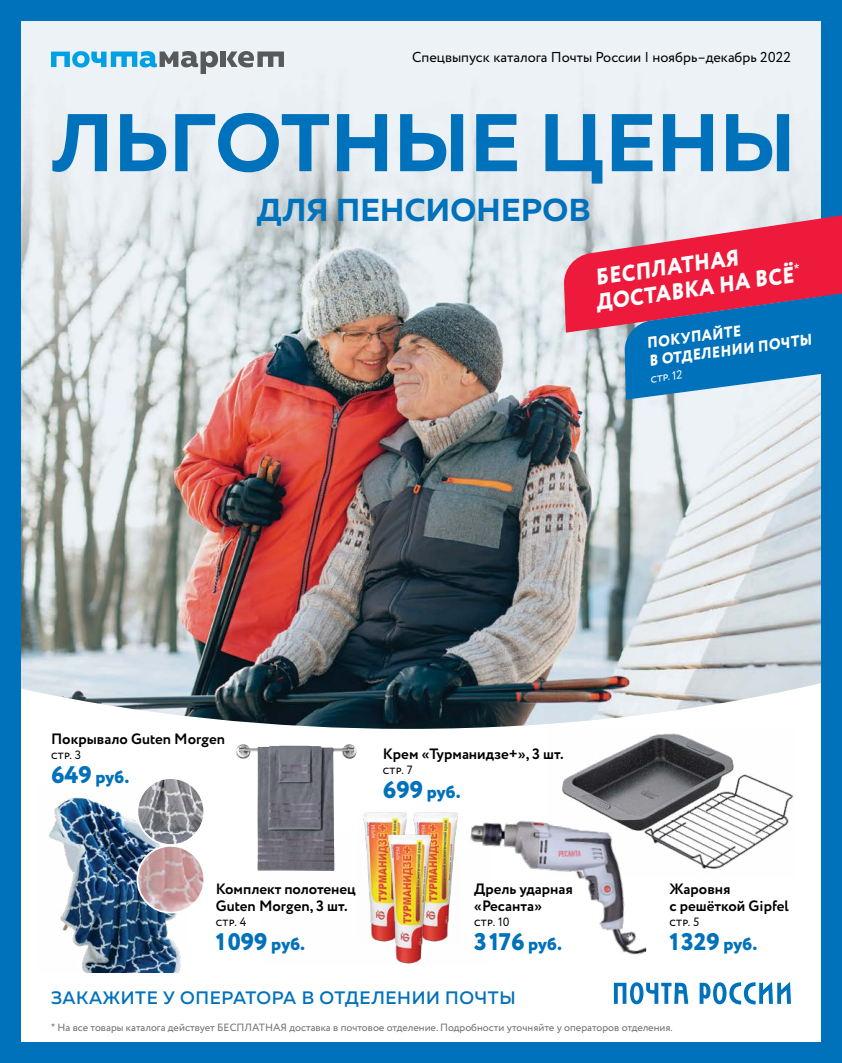
<style>
.page{position:relative;width:842px;height:1063px;background:#fff}
.page>*{position:absolute;margin:0;border:0;box-sizing:border-box;transform-origin:0 0}
.t1{font:700 81.6px "Muller";letter-spacing:.01em;color:#0071bb}
.t2{font:700 31.65px "Muller";letter-spacing:.01em;color:#0071bb}
.t3{font:800 24px "Circe";color:#0071bb}
.t4{font:800 22.65px/24.9px "Circe";color:#fff;scale:.93 1}
.t5{font:500 18px "Muller";letter-spacing:.035em;color:#0071bb}
.t6{font:800 18px "Circe";letter-spacing:-.01em;color:#0071bb}
.t7{font:800 15.45px/17.7px "Circe";color:#fff;scale:.93 1}
.t8{font:700 15px/16.5px "Circe";color:#000}
.t9{font:14.4px "Circe";color:#000}
.t10{font:12px "Circe";letter-spacing:.025em;color:#000}
.t11{font:11.85px "Circe";color:#fff}
.t12{font:10.5px "Circe";color:#6d6e71}
.s1{font-size:24px}
.s2{font-family:"Muller";font-weight:500}
.s3{font-size:18px}
.s4{font-family:"Arial"}
</style>
<div class="page">
<img style="left:22px;top:22px;width:798px;height:983px">
<div style="left:0;top:0;width:842px;height:1063px;border:21px solid #0071bb"></div>
<div style="left:221px;top:52px;width:5px;height:15px;background:#58595b"></div>
<svg style="left:227px;top:51px;width:57px;height:16px"></svg>
<svg style="left:51px;top:51px;width:167px;height:23px"></svg>
<svg style="left:614px;top:982px;width:177px;height:22px"></svg>
<svg style="left:564px;top:206px;width:278px;height:194px"></svg>
<img style="left:359px;top:810px;width:87px;height:23px">
<img style="left:262px;top:833px;width:184px;height:132px">
<img style="left:235px;top:744px;width:122px;height:127px">
<img style="left:446px;top:798px;width:214px;height:167px">
<img style="left:38px;top:783px;width:149px;height:189px">
<div style="left:137px;top:777px;width:68px;height:69px;border:4px solid #fff;border-radius:50%"></div>
<img style="left:138px;top:779px;width:65px;height:65px;border-radius:33px">
<div style="left:137px;top:845px;width:68px;height:69px;border:4px solid #fff;border-radius:50%"></div>
<img style="left:138px;top:847px;width:65px;height:65px;border-radius:33px">
<img style="left:546px;top:729px;width:249px;height:149px">
<p class="t9" style="left:412px;top:48px;width:380px">Спецвыпуск каталога Почты России | ноябрь–декабрь 2022</p>
<h1 class="t1" style="left:52px;top:92px;width:745px">ЛЬГОТНЫЕ ЦЕНЫ</h1>
<h2 class="t2" style="left:256px;top:190px;width:336px">ДЛЯ ПЕНСИОНЕРОВ</h2>
<h3 class="t4" style="left:591px;top:267px;width:223px;rotate:-8deg">БЕСПЛАТНАЯ<br>ДОСТАВКА НА ВСЁ<sup>*</sup></h3>
<p class="t7" style="left:646px;top:335px;width:178px;rotate:-7deg">ПОКУПАЙТЕ<br>В ОТДЕЛЕНИИ ПОЧТЫ</p>
<p class="t11" style="left:649px;top:371px;width:34px;rotate:-7deg">стр. 12</p>
<p class="t8" style="left:51px;top:731px;width:175px">Покрывало Guten Morgen</p>
<p class="t10" style="left:51px;top:747px;width:32px">стр. 3</p>
<p class="t6" style="left:51px;top:765px;width:80px"><span class="s1">649</span> руб.</p>
<p class="t8" style="left:383px;top:747px;width:182px">Крем <span class="s2">«</span>Турманидзе+<span class="s2">»</span>, 3 шт.</p>
<p class="t10" style="left:383px;top:762px;width:31px">стр. 7</p>
<p class="t6" style="left:383px;top:780px;width:79px"><span class="s1">699</span> руб.</p>
<p class="t8" style="left:216px;top:882px;width:141px">Комплект полотенец<br>Guten Morgen, 3 шт.</p>
<p class="t10" style="left:216px;top:914px;width:32px">стр. 4</p>
<h3 class="t3" style="left:216px;top:925px;width:91px">1099 <span class="s3">руб.</span></h3>
<p class="t8" style="left:474px;top:882px;width:100px">Дрель ударная <span class="s2">«</span>Ресанта<span class="s2">»</span></p>
<p class="t10" style="left:474px;top:914px;width:37px">стр. 10</p>
<h3 class="t3" style="left:474px;top:925px;width:89px">3176 <span class="s3">руб.</span></h3>
<p class="t5" style="left:51px;top:987px;width:466px">ЗАКАЖИТЕ У ОПЕРАТОРА В ОТДЕЛЕНИИ ПОЧТЫ</p>
<p class="t8" style="left:669px;top:882px;width:121px">Жаровня<br>с решёткой Gipfel</p>
<p class="t10" style="left:669px;top:914px;width:32px">стр. 5</p>
<h3 class="t3" style="left:669px;top:925px;width:90px">1329 <span class="s3">руб.</span></h3>
<p class="t12" style="left:51px;top:1021px;width:623px"><span class="s4">*</span> На все товары каталога действует БЕСПЛАТНАЯ доставка в почтовое отделение. Подробности уточняйте у операторов отделения.</p>
</div>
